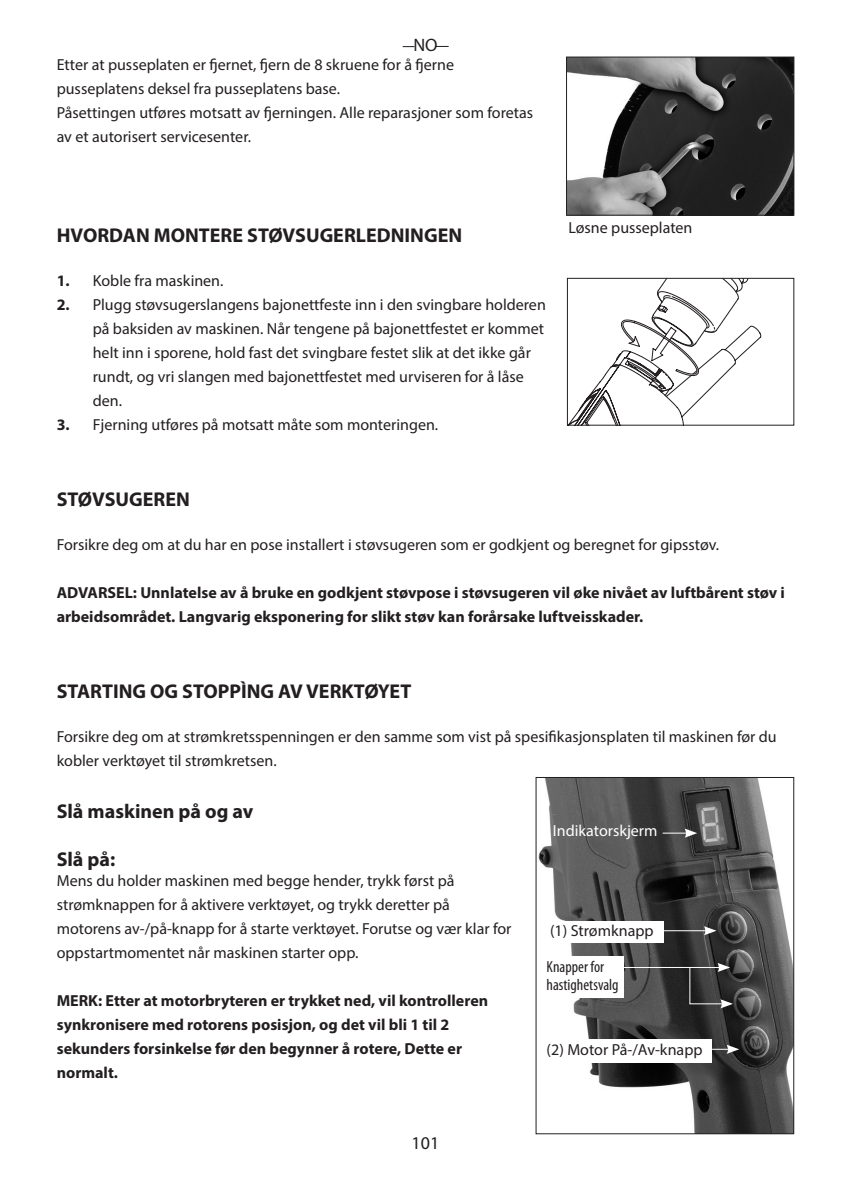
<style>
.page{position:relative;width:851px;height:1191px;background:#fff}
.page>*{position:absolute;margin:0;border:0;box-sizing:border-box;transform-origin:0 0}
.t1{font:700 20px "Myriad Pro";color:#231f20}
.t2{font:18px "Myriad Pro";color:#231f20}
.t3{font:16px/24px "Myriad Pro";color:#231f20}
.t4{font:700 16px/24px "Myriad Pro";color:#231f20}
.t5{font:condensed 16px/18px "Myriad Pro";color:#231f20}
.t6{font:16px "Myriad Pro";color:#fff}
.s1{font-weight:700}
</style>
<div class="page">
<svg style="left:402px;top:46px;width:12px;height:1px"></svg>
<svg style="left:435px;top:46px;width:13px;height:1px"></svg>
<img style="left:568px;top:59px;width:224px;height:154px">
<div style="left:566px;top:57px;width:228px;height:158px;border:1px solid #231f20"></div>
<svg style="left:569px;top:280px;width:193px;height:143px"></svg>
<div style="left:567px;top:278px;width:227px;height:147px;border:1px solid #231f20"></div>
<img style="left:538px;top:779px;width:254px;height:353px">
<div style="left:535px;top:777px;width:259px;height:357px;border:1px solid #231f20"></div>
<svg style="left:662px;top:828px;width:35px;height:9px"></svg>
<div style="left:544px;top:921px;width:119px;height:21px;background:#fff"></div>
<hr style="left:660px;top:930px;width:47px;height:1px;background:#fff">
<svg style="left:703px;top:926px;width:13px;height:9px"></svg>
<div style="left:544px;top:1039px;width:167px;height:23px;background:#fff"></div>
<svg style="left:711px;top:1044px;width:28px;height:9px"></svg>
<hr style="left:619px;top:967px;width:101px;height:1px;background:#fff">
<svg style="left:688px;top:963px;width:44px;height:45px;background:#454545"></svg>
<div style="left:544px;top:956px;width:80px;height:42px;background:#fff"></div>
<p class="t2" style="left:413px;top:34px;width:26px">NO</p>
<p class="t3" style="left:57px;top:52px;width:478px">Etter at pusseplaten er fjernet, fjern de 8 skruene for å fjerne pusseplatens deksel fra pusseplatens base.<br>Påsettingen utføres motsatt av fjerningen. Alle reparasjoner som foretas av et autorisert servicesenter.</p>
<p class="t1" style="left:57px;top:222px;width:407px">HVORDAN MONTERE STØVSUGERLEDNINGEN</p>
<p class="t3" style="left:57px;top:268px;width:168px"><span class="s1">1.</span> Koble fra maskinen.</p>
<p class="t3" style="left:93px;top:292px;width:454px;text-indent:-36px"><span class="s1">2.</span> Plugg støvsugerslangens bajonettfeste inn i den svingbare holderen på baksiden av maskinen. Når tengene på bajonettfestet er kommet helt inn i sporene, hold fast det svingbare festet slik at det ikke går rundt, og vri slangen med bajonettfestet med urviseren for å låse den.</p>
<p class="t3" style="left:57px;top:412px;width:383px"><span class="s1">3.</span> Fjerning utføres på motsatt måte som monteringen.</p>
<p class="t3" style="left:568px;top:215px;width:125px">Løsne pusseplaten</p>
<p class="t1" style="left:57px;top:486px;width:135px">STØVSUGEREN</p>
<p class="t3" style="left:57px;top:532px;width:663px">Forsikre deg om at du har en pose installert i støvsugeren som er godkjent og beregnet for gipsstøv.</p>
<p class="t4" style="left:57px;top:580px;width:729px">ADVARSEL: Unnlatelse av å bruke en godkjent støvpose i støvsugeren vil øke nivået av luftbårent støv i arbeidsområdet. Langvarig eksponering for slikt støv kan forårsake luftveisskader.</p>
<p class="t1" style="left:57px;top:678px;width:356px">STARTING OG STOPPÌNG AV VERKTØYET</p>
<p class="t3" style="left:57px;top:724px;width:721px">Forsikre deg om at strømkretsspenningen er den samme som vist på spesifikasjonsplaten til maskinen før du kobler verktøyet til strømkretsen.</p>
<p class="t1" style="left:57px;top:798px;width:198px">Slå maskinen på og av</p>
<p class="t1" style="left:57px;top:846px;width:60px">Slå på:</p>
<p class="t3" style="left:57px;top:868px;width:456px">Mens du holder maskinen med begge hender, trykk først på strømknappen for å aktivere verktøyet, og trykk deretter på motorens av-/på-knapp for å starte verktøyet. Forutse og vær klar for oppstartmomentet når maskinen starter opp.</p>
<p class="t4" style="left:57px;top:988px;width:433px">MERK: Etter at motorbryteren er trykket ned, vil kontrolleren synkronisere med rotorens posisjon, og det vil bli 1 til 2 sekunders forsinkelse før den begynner å rotere, Dette er normalt.</p>
<p class="t6" style="left:552px;top:820px;width:106px">Indikatorskjerm</p>
<p class="t3" style="left:550px;top:918px;width:105px">(1) Strømknapp</p>
<p class="t5" style="left:546px;top:957px;width:73px">Knapper for hastighetsvalg</p>
<p class="t3" style="left:546px;top:1037px;width:157px">(2) Motor På-/Av-knapp</p>
<p class="t2" style="left:411px;top:1132px;width:29px">101</p>
</div>
